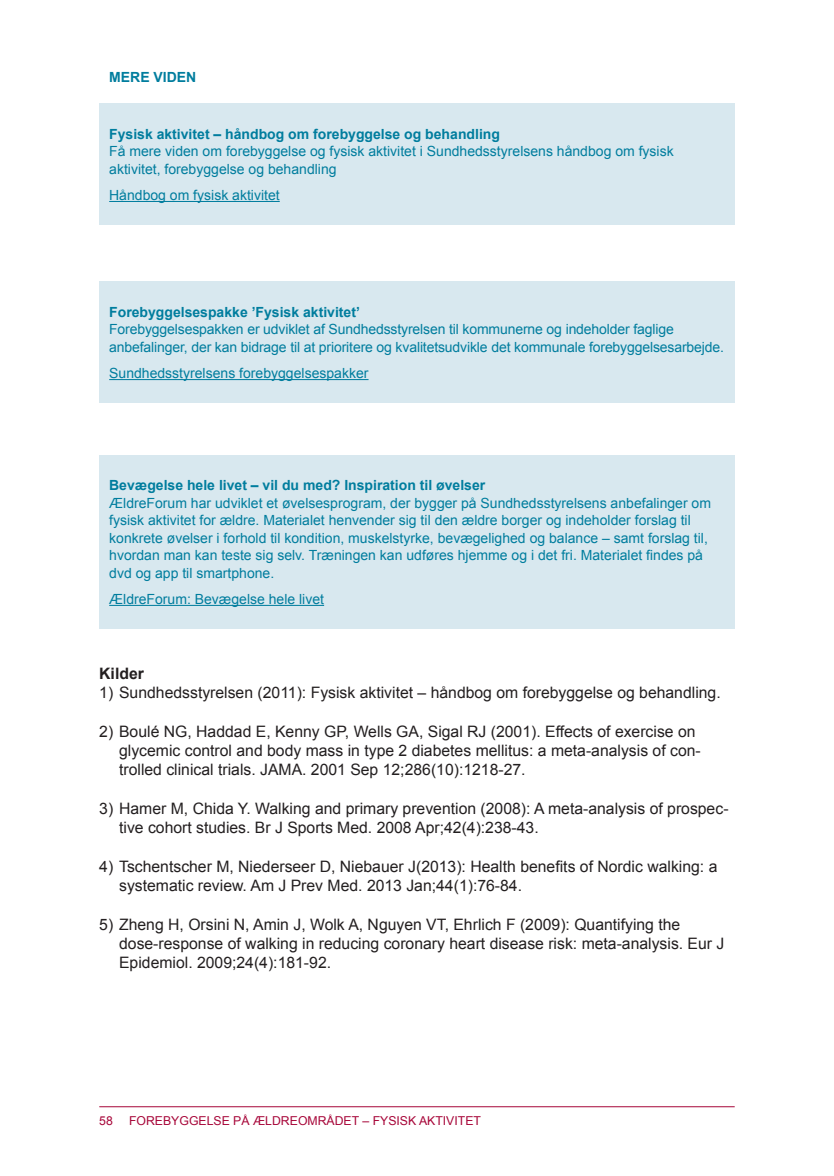
<style>
.page{position:relative;width:834px;height:1176px;background:#fff}
.page>*{position:absolute;margin:0;border:0;box-sizing:border-box;transform-origin:0 0}
.Brød{font:15.75px/19.2px "Arial";color:#231f20}
.Mellemrubrik{font:700 15.75px "Arial";color:#231f20}
.Box_brød{font:14px/17.5px "Arial";color:#007d9e}
.Box_bold{font:700 14px "Arial";color:#007d9e}
.Box_tabel_figur_tite{font:700 14px "Arial";color:#007d9e}
.t1{font:12.25px "Arial";color:#a70639}
</style>
<div class="page">
<hr style="left:99px;top:1106px;width:635px;height:1px;background:#a70639">
<div style="left:99px;top:104px;width:635px;height:121px;background:#d8e8ef"></div>
<hr style="left:109px;top:201px;width:171px;height:1px;background:#007d9e">
<div style="left:99px;top:282px;width:635px;height:121px;background:#d8e8ef"></div>
<hr style="left:109px;top:379px;width:259px;height:1px;background:#007d9e">
<div style="left:99px;top:455px;width:635px;height:174px;background:#d8e8ef"></div>
<hr style="left:109px;top:605px;width:215px;height:1px;background:#007d9e">
<p class="Box_tabel_figur_tite" style="left:109px;top:68px;width:89px">MERE VIDEN</p>
<p class="Box_bold" style="left:109px;top:124px;width:392px">Fysisk aktivitet – håndbog om forebyggelse og behandling</p>
<p class="Box_brød" style="left:109px;top:143px;width:566px">Få mere viden om forebyggelse og fysisk aktivitet i Sundhedsstyrelsens håndbog om fysisk aktivitet, forebyggelse og behandling</p>
<p class="Box_brød" style="left:109px;top:186px;width:172px">Håndbog om fysisk aktivitet</p>
<p class="Box_bold" style="left:109px;top:302px;width:252px">Forebyggelsespakke ’Fysisk aktivitet’</p>
<p class="Box_brød" style="left:109px;top:321px;width:616px">Forebyggelsespakken er udviklet af Sundhedsstyrelsen til kommunerne og indeholder faglige anbefalinger, der kan bidrage til at prioritere og kvalitetsudvikle det kommunale forebyggelsesarbejde.</p>
<p class="Box_brød" style="left:109px;top:364px;width:261px">Sundhedsstyrelsens forebyggelsespakker</p>
<p class="Box_bold" style="left:109px;top:476px;width:377px">Bevægelse hele livet – vil du med? Inspiration til øvelser</p>
<p class="Box_brød" style="left:109px;top:494px;width:603px">ÆldreForum har udviklet et øvelsesprogram, der bygger på Sundhedsstyrelsens anbefalinger om fysisk aktivitet for ældre. Materialet henvender sig til den ældre borger og indeholder forslag til konkrete øvelser i forhold til kondition, muskelstyrke, bevægelighed og balance – samt forslag til, hvordan man kan teste sig selv. Træningen kan udføres hjemme og i det fri. Materialet findes på dvd og app til smartphone.</p>
<p class="Box_brød" style="left:109px;top:590px;width:216px">ÆldreForum: Bevægelse hele livet</p>
<p class="Mellemrubrik" style="left:99px;top:663px;width:46px">Kilder</p>
<p class="Brød" style="left:99px;top:683px;width:623px">1) Sundhedsstyrelsen (2011): Fysisk aktivitet – håndbog om forebyggelse og behandling.</p>
<p class="Brød" style="left:119px;top:722px;width:583px;text-indent:-20px">2) Boulé NG, Haddad E, Kenny GP, Wells GA, Sigal RJ (2001). Effects of exercise on glycemic control and body mass in type 2 diabetes mellitus: a meta-analysis of con&shy;trolled clinical trials. JAMA. 2001 Sep 12;286(10):1218-27.</p>
<p class="Brød" style="left:119px;top:799px;width:610px;text-indent:-20px">3) Hamer M, Chida Y. Walking and primary prevention (2008): A meta-analysis of prospec&shy;tive cohort studies. Br J Sports Med. 2008 Apr;42(4):238-43.</p>
<p class="Brød" style="left:119px;top:857px;width:599px;text-indent:-20px">4) Tschentscher M, Niederseer D, Niebauer J(2013): Health benefits of Nordic walking: a systematic review. Am J Prev Med. 2013 Jan;44(1):76-84.</p>
<p class="Brød" style="left:119px;top:914px;width:606px;text-indent:-20px">5) Zheng H, Orsini N, Amin J, Wolk A, Nguyen VT, Ehrlich F (2009): Quantifying the dose-response of walking in reducing coronary heart disease risk: meta-analysis. Eur J<br>Epidemiol. 2009;24(4):181-92.</p>
<p class="t1" style="left:99px;top:1113px;width:15px">58</p>
<p class="t1" style="left:129px;top:1113px;width:353px">FOREBYGGELSE PÅ ÆLDREOMRÅDET – FYSISK AKTIVITET</p>
</div>
